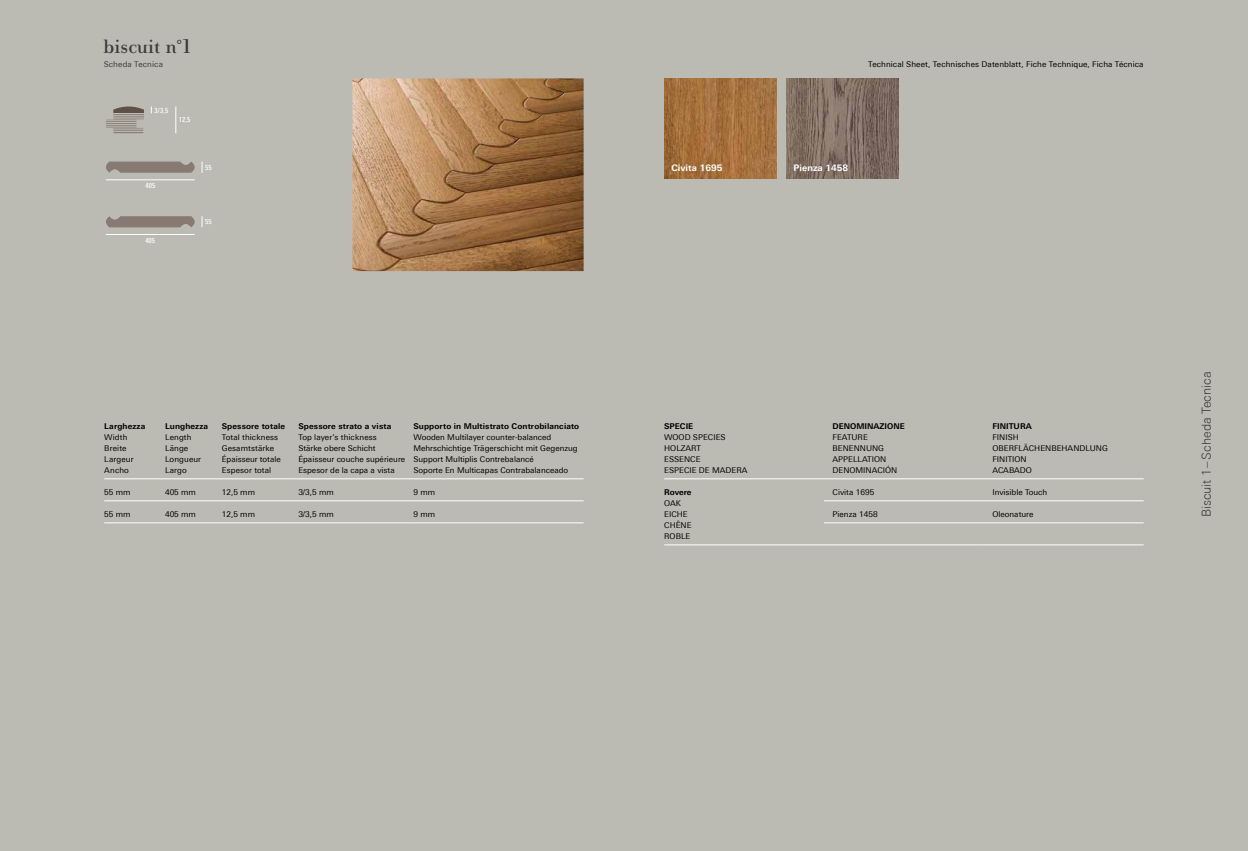
<style>
.page{position:relative;width:1248px;height:851px;background:#fff}
.page>*{position:absolute;margin:0;border:0;box-sizing:border-box;transform-origin:0 0}
.t1{font:20px "Listone Giordano Corporate";color:#3c3c3b}
.t2{font:300 12.5px "Univers Next Pro";color:#3c3c3b}
.t3{font:700 9px "Univers Next Pro";color:#fff}
.t4{font:8px/11px "Univers Next Pro";color:#000}
.t5{font:700 8px "Univers Next Pro";letter-spacing:.01em;color:#000}
.t6{font:8px "Univers Next Pro";letter-spacing:.015em;color:#3c3c3b}
.t7{font:500 condensed 7px "Univers Next Pro";color:#fff}
.s1{font-family:"Korpus Grotesk B"}
.s2{font-family:"BCPTLG Corporate"}
</style>
<div class="page">
<div style="left:0;top:0;width:1247px;height:850px;background:#bcbbb3"></div>
<hr style="left:104px;top:478px;width:57px;height:1px;background:#fff">
<hr style="left:161px;top:478px;width:57px;height:1px;background:#fff">
<hr style="left:218px;top:478px;width:76px;height:1px;background:#fff">
<hr style="left:294px;top:478px;width:119px;height:1px;background:#fff">
<hr style="left:413px;top:478px;width:170px;height:1px;background:#fff">
<hr style="left:104px;top:500px;width:57px;height:1px;background:#fff">
<hr style="left:161px;top:500px;width:57px;height:1px;background:#fff">
<hr style="left:218px;top:500px;width:76px;height:1px;background:#fff">
<hr style="left:294px;top:500px;width:119px;height:1px;background:#fff">
<hr style="left:413px;top:500px;width:170px;height:1px;background:#fff">
<hr style="left:104px;top:522px;width:57px;height:1px;background:#fff">
<hr style="left:161px;top:522px;width:57px;height:1px;background:#fff">
<hr style="left:218px;top:522px;width:76px;height:1px;background:#fff">
<hr style="left:294px;top:522px;width:119px;height:1px;background:#fff">
<hr style="left:413px;top:522px;width:170px;height:1px;background:#fff">
<img style="left:786px;top:78px;width:112px;height:100px">
<hr style="left:664px;top:544px;width:160px;height:1px;background:#fff">
<hr style="left:824px;top:544px;width:159px;height:1px;background:#fff">
<hr style="left:983px;top:544px;width:160px;height:1px;background:#fff">
<hr style="left:664px;top:478px;width:160px;height:1px;background:#fff">
<hr style="left:824px;top:478px;width:159px;height:1px;background:#fff">
<hr style="left:983px;top:478px;width:160px;height:1px;background:#fff">
<hr style="left:824px;top:500px;width:159px;height:1px;background:#fff">
<hr style="left:983px;top:500px;width:160px;height:1px;background:#fff">
<hr style="left:824px;top:522px;width:159px;height:1px;background:#fff">
<hr style="left:983px;top:522px;width:160px;height:1px;background:#fff">
<hr style="left:106px;top:179px;width:89px;height:1px;background:#fff">
<hr style="left:106px;top:234px;width:89px;height:1px;background:#fff">
<svg style="left:202px;top:161px;width:1px;height:12px"></svg>
<svg style="left:106px;top:161px;width:89px;height:12px"></svg>
<svg style="left:106px;top:216px;width:89px;height:11px"></svg>
<svg style="left:175px;top:106px;width:1px;height:27px"></svg>
<svg style="left:106px;top:106px;width:38px;height:27px"></svg>
<hr style="left:104px;top:113px;width:40px;height:1px;background:#bcbbb3">
<hr style="left:104px;top:117px;width:40px;height:1px;background:#bcbbb3">
<hr style="left:104px;top:119px;width:40px;height:1px;background:#bcbbb3">
<hr style="left:104px;top:120px;width:40px;height:1px;background:#bcbbb3">
<hr style="left:104px;top:122px;width:40px;height:1px;background:#bcbbb3">
<hr style="left:104px;top:124px;width:40px;height:1px;background:#bcbbb3">
<hr style="left:104px;top:126px;width:40px;height:1px;background:#bcbbb3">
<hr style="left:104px;top:115px;width:40px;height:1px;background:#bcbbb3">
<hr style="left:104px;top:128px;width:40px;height:1px;background:#bcbbb3">
<hr style="left:104px;top:130px;width:40px;height:1px;background:#bcbbb3">
<hr style="left:104px;top:131px;width:40px;height:1px;background:#bcbbb3">
<img style="left:352px;top:78px;width:231px;height:193px">
<img style="left:664px;top:78px;width:112px;height:100px">
<h1 class="t1" style="left:103px;top:34px;width:90px">biscuit n<span class="s1">°</span><span class="s2">1</span></h1>
<p class="t6" style="left:104px;top:60px;width:61px">Scheda Tecnica</p>
<p class="t7" style="left:154px;top:106px;width:16px">3/3,5</p>
<p class="t7" style="left:179px;top:116px;width:13px">12,5</p>
<p class="t7" style="left:145px;top:181px;width:11px">405</p>
<p class="t7" style="left:145px;top:236px;width:11px">405</p>
<p class="t7" style="left:205px;top:163px;width:8px">55</p>
<p class="t7" style="left:205px;top:218px;width:8px">55</p>
<p class="t5" style="left:104px;top:421px;width:43px">Larghezza</p>
<p class="t4" style="left:104px;top:432px;width:31px">Width<br>Breite<br>Largeur<br>Ancho</p>
<p class="t5" style="left:165px;top:421px;width:45px">Lunghezza</p>
<p class="t4" style="left:165px;top:432px;width:38px">Length<br>Länge<br>Longueur<br>Largo</p>
<p class="t5" style="left:222px;top:421px;width:65px">Spessore totale</p>
<p class="t4" style="left:222px;top:432px;width:61px">Total thickness<br>Gesamtstärke<br>Épaisseur totale<br>Espesor total</p>
<p class="t5" style="left:298px;top:421px;width:95px">Spessore strato a vista</p>
<p class="t4" style="left:298px;top:432px;width:108px">Top layer’s thickness<br>Stärke obere Schicht<br>Épaisseur couche supérieure<br>Espesor de la capa a vista</p>
<p class="t5" style="left:413px;top:421px;width:167px">Supporto in Multistrato Controbilanciato</p>
<p class="t4" style="left:413px;top:432px;width:166px">Wooden Multilayer counter-balanced Mehrschichtige Trägerschicht mit Gegenzug Support Multiplis Contrebalancé<br>Soporte En Multicapas Contrabalanceado</p>
<p class="t4" style="left:104px;top:487px;width:28px">55 mm</p>
<p class="t4" style="left:165px;top:487px;width:32px">405 mm</p>
<p class="t4" style="left:222px;top:487px;width:35px">12,5 mm</p>
<p class="t4" style="left:298px;top:487px;width:37px">3/3,5 mm</p>
<p class="t4" style="left:413px;top:487px;width:23px">9 mm</p>
<p class="t4" style="left:104px;top:509px;width:28px">55 mm</p>
<p class="t4" style="left:165px;top:509px;width:32px">405 mm</p>
<p class="t4" style="left:222px;top:509px;width:35px">12,5 mm</p>
<p class="t4" style="left:298px;top:509px;width:37px">3/3,5 mm</p>
<p class="t4" style="left:413px;top:509px;width:23px">9 mm</p>
<p class="t3" style="left:671px;top:163px;width:52px">Civita 1695</p>
<p class="t4" style="left:868px;top:59px;width:277px">Technical Sheet, Technisches Datenblatt, Fiche Technique, Ficha Técnica</p>
<p class="t3" style="left:793px;top:163px;width:56px">Pienza 1458</p>
<p class="t5" style="left:664px;top:421px;width:31px">SPECIE</p>
<p class="t4" style="left:664px;top:432px;width:85px">WOOD SPECIES<br>HOLZART<br>ESSENCE<br>ESPECIE DE MADERA</p>
<p class="t5" style="left:664px;top:487px;width:29px">Rovere</p>
<p class="t4" style="left:664px;top:498px;width:29px">OAK<br>EICHE<br>CHÊNE<br>ROBLE</p>
<p class="t5" style="left:832px;top:421px;width:74px">DENOMINAZIONE</p>
<p class="t4" style="left:832px;top:432px;width:66px">FEATURE<br>BENENNUNG<br>APPELLATION<br>DENOMINACIÓN</p>
<p class="t5" style="left:992px;top:421px;width:41px">FINITURA</p>
<p class="t4" style="left:992px;top:432px;width:117px">FINISH<br>OBERFLÄCHENBEHANDLUNG<br>FINITION<br>ACABADO</p>
<p class="t4" style="left:832px;top:487px;width:43px">Civita 1695</p>
<p class="t4" style="left:992px;top:487px;width:56px">Invisible Touch</p>
<p class="t4" style="left:832px;top:509px;width:47px">Pienza 1458</p>
<p class="t4" style="left:992px;top:509px;width:43px">Oleonature</p>
<h2 class="t2" style="left:1198px;top:517px;width:147px;rotate:-90deg">Biscuit 1–Scheda Tecnica</h2>
</div>
